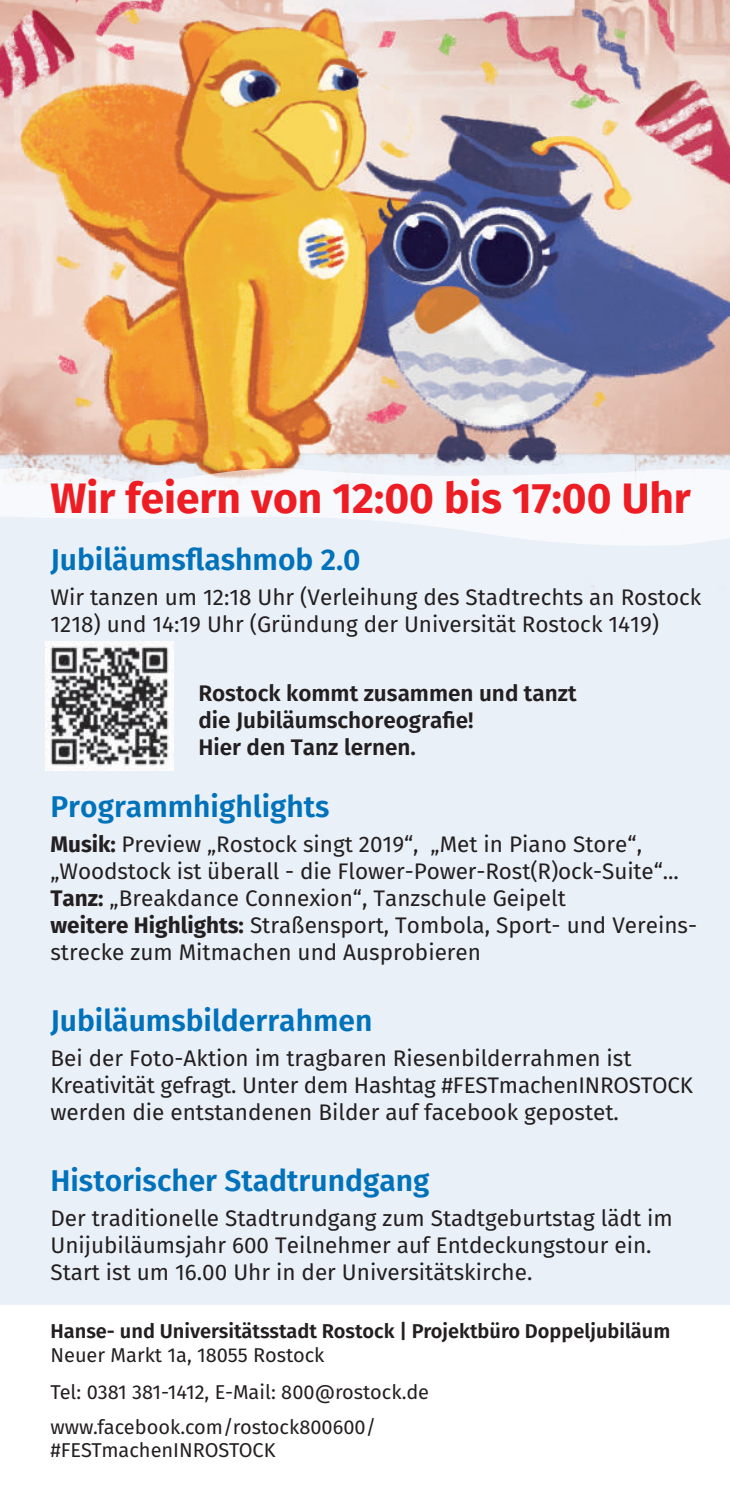
<style>
.page{position:relative;width:730px;height:1489px;background:#fff}
.page>*{position:absolute;margin:0;border:0;box-sizing:border-box;transform-origin:0 0}
.t1{font:700 42.5px "Fira Sans";color:#ee1d23}
.t2{font:600 30px "Fira Sans";color:#0072bc}
.t3{font:22.5px/27px "Fira Sans";color:#231f20}
.t4{font:600 22.5px/27px "Fira Sans";color:#231f20}
.t5{font:20px/37px "Fira Sans";color:#231f20}
.t6{font:600 20px "Fira Sans";color:#231f20}
.s1{font-weight:700}
</style>
<div class="page">
<div style="left:0;top:598px;width:730px;height:706px;background:#eaf0f8"></div>
<img style="left:0;top:0;width:730px;height:598px">
<svg style="left:479px;top:532px;width:251px;height:13px"></svg>
<svg style="left:0;top:468px;width:730px;height:64px"></svg>
<img style="left:45px;top:642px;width:129px;height:128px">
<h1 class="t1" style="left:50px;top:462px;width:642px">Wir feiern von 12:00 bis 17:00 Uhr</h1>
<h2 class="t2" style="left:50px;top:535px;width:312px">Jubiläumsflashmob 2.0</h2>
<p class="t3" style="left:50px;top:583px;width:652px">Wir tanzen um 12:18 Uhr (Verleihung des Stadtrechts an Rostock<br>1218) und 14:19 Uhr (Gründung der Universität Rostock 1419)</p>
<p class="t4" style="left:198px;top:678px;width:380px">Rostock kommt zusammen und tanzt die Jubiläumschoreografie!<br>Hier den Tanz lernen.</p>
<h2 class="t2" style="left:50px;top:781px;width:281px">Programmhighlights</h2>
<p class="t3" style="left:50px;top:829px;width:648px"><span class="s1">Musik:</span> Preview „Rostock singt 2019“, „Met in Piano Store“, „Woodstock ist überall - die Flower-Power-Rost(R)ock-Suite“...<br><span class="s1">Tanz:</span> „Breakdance Connexion“, Tanzschule Geipelt<br><span class="s1">weitere Highlights:</span> Straßensport, Tombola, Sport- und Vereins&shy;strecke zum Mitmachen und Ausprobieren</p>
<h2 class="t2" style="left:50px;top:995px;width:323px">Jubiläumsbilderrahmen</h2>
<p class="t3" style="left:50px;top:1043px;width:644px">Bei der Foto-Aktion im tragbaren Riesenbilderrahmen ist<br>Kreativität gefragt. Unter dem Hashtag #FESTmachenINROSTOCK werden die entstandenen Bilder auf facebook gepostet.</p>
<h2 class="t2" style="left:50px;top:1155px;width:381px">Historischer Stadtrundgang</h2>
<p class="t3" style="left:50px;top:1203px;width:624px">Der traditionelle Stadtrundgang zum Stadtgeburtstag lädt im<br>Unijubiläumsjahr 600 Teilnehmer auf Entdeckungstour ein.<br>Start ist um 16.00 Uhr in der Universitätskirche.</p>
<p class="t6" style="left:50px;top:1314px;width:621px">Hanse- und Universitätsstadt Rostock | Projektbüro Doppeljubiläum</p>
<p class="t5" style="left:50px;top:1336px;width:380px">Neuer Markt 1a, 18055 Rostock<br>Tel: 0381 381-1412, E-Mail: 800@rostock.de</p>
<p class="t5" style="left:50px;top:1414px;width:327px;line-height:23.5px">www.facebook.com/rostock800600/ #FESTmachenINROSTOCK</p>
</div>
